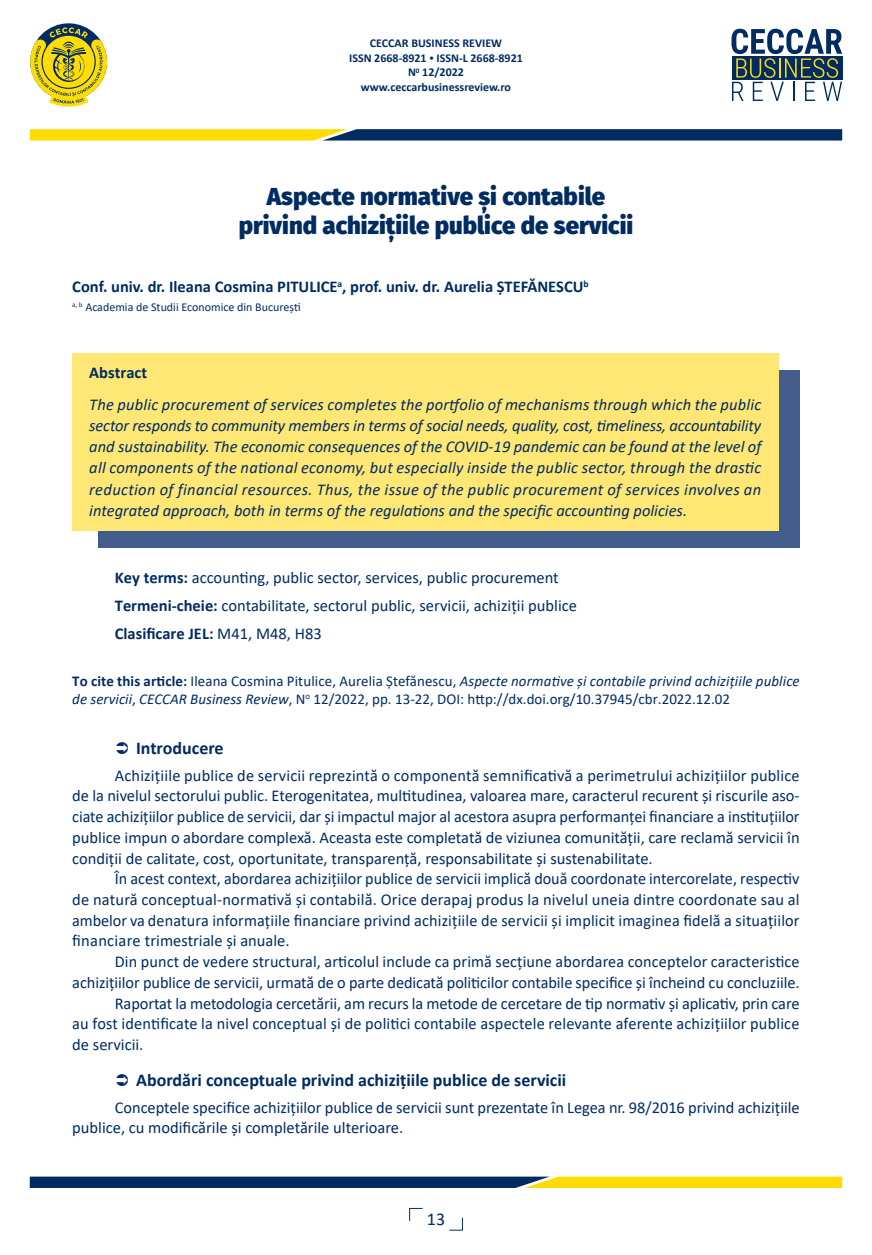
<style>
.page{position:relative;width:872px;height:1255px;background:#fff}
.page>*{position:absolute;margin:0;border:0;box-sizing:border-box;transform-origin:0 0}
.t1{font:900 24px/28.8px "Fira Sans";color:#002c62;text-align:center}
.t2{font:700 18px "Calibri";color:#002c62}
.t3{font:18px "Calibri";color:#002c62}
.t4{font:16.5px/20.7px "Calibri";color:#002c62}
.t5{font:italic 16.5px/21.1px "Calibri";color:#002c62;text-align:justify}
.t6{font:700 16.5px "Calibri";color:#002c62}
.t7{font:15px/18px "Calibri";color:#002c62}
.t8{font:700 12px/14.4px "Calibri";color:#002c62;text-align:center}
.t9{font:12px "Calibri";color:#002c62}
.s1{font-size:9px}
.s2{font-weight:700}
.s3{font-style:italic}
</style>
<div class="page">
<svg style="left:449px;top:1217px;width:14px;height:13px"></svg>
<svg style="left:731px;top:29px;width:111px;height:72px"></svg>
<svg style="left:30px;top:129px;width:812px;height:11px;background:#647144"></svg>
<svg style="left:30px;top:27px;width:77px;height:80px"></svg>
<svg style="left:30px;top:1176px;width:812px;height:11px;background:#69774c"></svg>
<svg style="left:409px;top:1207px;width:13px;height:13px"></svg>
<div style="left:98px;top:370px;width:701px;height:177px;background:#425c8b"></div>
<div style="left:72px;top:353px;width:706px;height:178px;background:#ffe775"></div>
<p class="t8" style="left:349px;top:36px;width:175px">CECCAR BUSINESS REVIEW<br>ISSN 2668-8921 <span class="s1">•</span> ISSN-L 2668-8921<br>N<sup>0</sup> 12/2022 www.ceccarbusinessreview.ro</p>
<h1 class="t1" style="left:239px;top:180px;width:396px">Aspecte normative și contabile privind achizițiile publice de servicii</h1>
<p class="t6" style="left:72px;top:275px;width:518px">Conf. univ. dr. Ileana Cosmina PITULICE<sup>a</sup>, prof. univ. dr. Aurelia ȘTEFĂNESCU<sup>b</sup></p>
<p class="t9" style="left:72px;top:298px;width:230px"><sup>a,</sup> <sup>b</sup> Academia de Studii Economice din București</p>
<p class="t6" style="left:89px;top:361px;width:59px">Abstract</p>
<p class="t5" style="left:89px;top:393px;width:673px">The public procurement of services completes the portfolio of mechanisms through which the public sector responds to community members in terms of social needs, quality, cost, timeliness, accountability and sustainability. The economic consequences of the COVID-19 pandemic can be found at the level of all components of the national economy, but especially inside the public sector, through the drastic reduction of financial resources. Thus, the issue of the public procurement of services involves an integrated approach, both in terms of the regulations and the specific accounting policies.</p>
<p class="t4" style="left:115px;top:563px;width:463px;line-height:27.6px"><span class="s2">Key terms:</span> accounting, public sector, services, public procurement<br><span class="s2">Termeni-cheie:</span> contabilitate, sectorul public, servicii, achiziții publice<br><span class="s2">Clasificare JEL:</span> M41, M48, H83</p>
<p class="t7" style="left:72px;top:671px;width:729px"><span class="s2">To cite this article:</span> Ileana Cosmina Pitulice, Aurelia Ștefănescu, <span class="s3">Aspecte normative și contabile privind achizițiile publice de servicii</span>, <span class="s3">CECCAR Business Review</span>, N<sup>o</sup> 12/2022, pp. 13-22, DOI: http://dx.doi.org/10.37945/cbr.2022.12.02</p>
<p class="t2" style="left:136px;top:735px;width:89px">Introducere</p>
<p class="t4" style="left:72px;top:764px;width:729px;text-align:justify;text-indent:43px">Achizițiile publice de servicii reprezintă o componentă semnificativă a perimetrului achizițiilor publice de la nivelul sectorului public. Eterogenitatea, multitudinea, valoarea mare, caracterul recurent și riscurile aso&shy;ciate achizițiilor publice de servicii, dar și impactul major al acestora asupra performanței financiare a instituțiilor publice impun o abordare complexă. Aceasta este completată de viziunea comunității, care reclamă servicii în condiții de calitate, cost, oportunitate, transparență, responsabilitate și sustenabilitate.</p>
<p class="t4" style="left:72px;top:868px;width:729px;text-align:justify;text-indent:43px">În acest context, abordarea achizițiilor publice de servicii implică două coordonate intercorelate, respectiv de natură conceptual-normativă și contabilă. Orice derapaj produs la nivelul uneia dintre coordonate sau al ambelor va denatura informațiile financiare privind achizițiile de servicii și implicit imaginea fidelă a situațiilor financiare trimestriale și anuale.</p>
<p class="t4" style="left:115px;top:950px;width:686px">Din punct de vedere structural, articolul include ca primă secțiune abordarea conceptelor caracteristice</p>
<p class="t4" style="left:72px;top:971px;width:728px">achizițiilor publice de servicii, urmată de o parte dedicată politicilor contabile specifice și încheind cu concluziile.</p>
<p class="t4" style="left:115px;top:992px;width:686px">Raportat la metodologia cercetării, am recurs la metode de cercetare de tip normativ și aplicativ, prin care</p>
<p class="t4" style="left:72px;top:1012px;width:728px">au fost identificate la nivel conceptual și de politici contabile aspectele relevante aferente achizițiilor publice</p>
<p class="t4" style="left:72px;top:1033px;width:73px">de servicii.</p>
<p class="t2" style="left:136px;top:1066px;width:432px">Abordări conceptuale privind achizițiile publice de servicii</p>
<p class="t4" style="left:72px;top:1096px;width:729px;text-indent:43px">Conceptele specifice achizițiilor publice de servicii sunt prezentate în Legea nr. 98/2016 privind achizițiile publice, cu modificările și completările ulterioare.</p>
<p class="t3" style="left:427px;top:1206px;width:20px">13</p>
</div>
